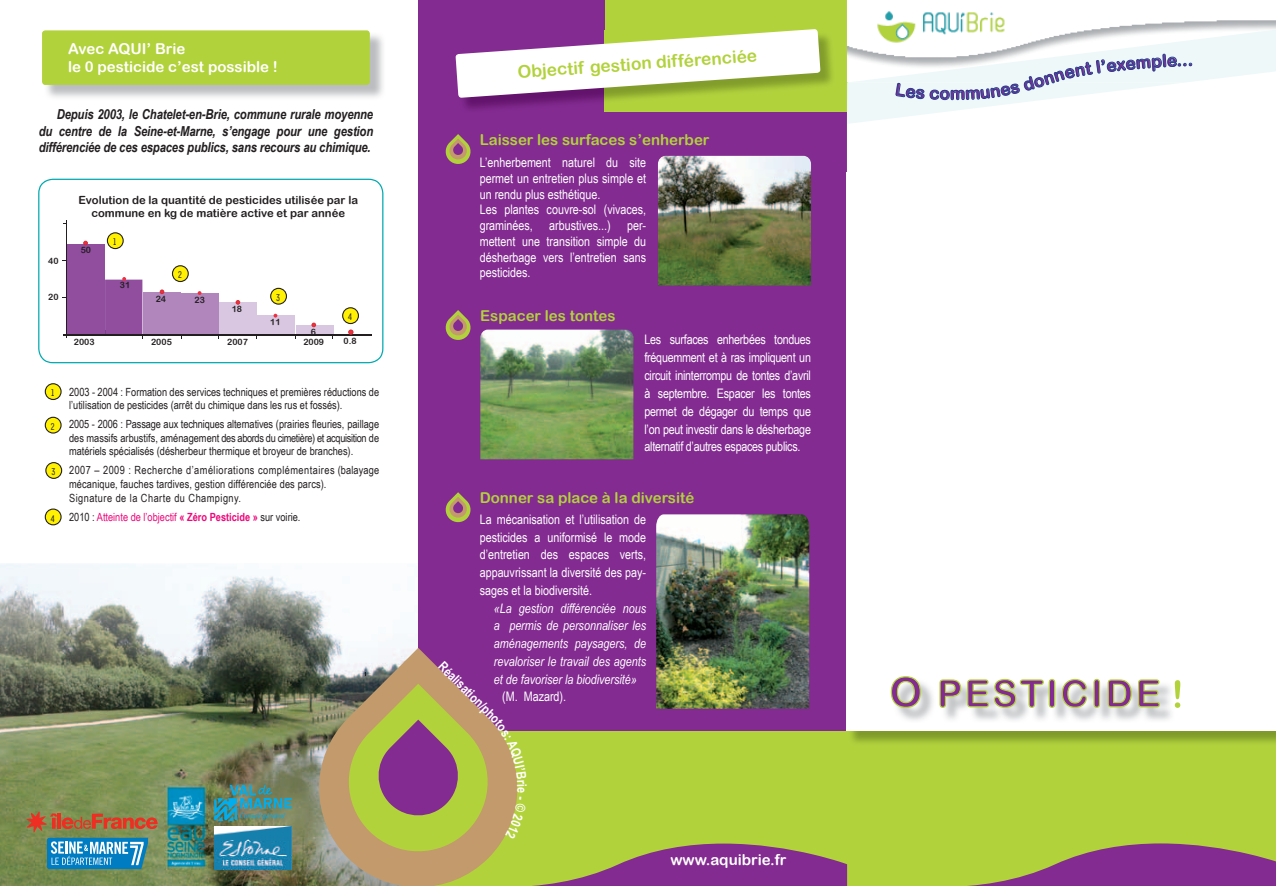
<style>
.page{position:relative;width:1276px;height:886px;background:#fff}
.page>*{position:absolute;margin:0;border:0;box-sizing:border-box;transform-origin:0 0}
.t1{font:17.25px "Arial Rounded MT Bold";color:#b2d23c}
.t2{font:17.12px "Arial Rounded MT Bold";color:#832b91}
.t3{font:15px "Arial Rounded MT Bold";color:#b2d23c}
.t4{font:15px/18px "Arial Rounded MT Bold";color:#fff}
.t5{font:italic 700 13.75px/16.5px "Arial Narrow";letter-spacing:-.01em;color:#231f20;text-align:justify}
.t6{font:700 13.25px "Arial Narrow";color:#fff}
.t7{font:13.12px/15.8px "Arial Narrow";color:#fff;text-align:justify}
.t8{font:italic 13.12px/17.8px "Arial Narrow";color:#fff;text-align:justify}
.t9{font:11.25px/13.5px "Arial Narrow";color:#231f20}
.t10{font:11.25px/13.5px "Arial Narrow";letter-spacing:.04em;color:#231f20}
.t11{font:11.25px/13.5px "Arial Rounded MT Bold";color:#231f20;text-align:center}
.t12{font:11.25px "Arial Narrow";color:#ed087b}
.t13{font:11.25px "Tarzana Nar OT";color:#231f20}
.t14{font:8.75px "Arial Rounded MT Bold";color:#231f20}
.s1{color:#231f20}
.s2{font-weight:700}
</style>
<div class="page">
<img style="left:0;top:563px;width:415px;height:323px">
<svg style="left:38px;top:179px;width:345px;height:184px"></svg>
<div style="left:418px;top:0;width:429px;height:886px;background:#832b91"></div>
<div style="left:419px;top:731px;width:857px;height:155px;background:#b2d23c"></div>
<img style="left:309px;top:648px;width:145px;height:238px">
<svg style="left:968px;top:843px;width:308px;height:43px"></svg>
<svg style="left:445px;top:134px;width:26px;height:30px"></svg>
<svg style="left:445px;top:310px;width:26px;height:30px"></svg>
<svg style="left:445px;top:492px;width:26px;height:31px"></svg>
<div style="left:605px;top:0;width:242px;height:112px;background:#b2d23c"></div>
<img style="left:464px;top:98px;width:141px;height:14px">
<img style="left:605px;top:35px;width:227px;height:65px">
<svg style="left:455px;top:29px;width:365px;height:69px"></svg>
<img style="left:47px;top:35px;width:336px;height:62px">
<div style="left:42px;top:30px;width:328px;height:55px;background:#b2d23c;border-radius:3px"></div>
<img style="left:164px;top:784px;width:44px;height:85px">
<svg style="left:47px;top:838px;width:101px;height:31px"></svg>
<svg style="left:214px;top:785px;width:78px;height:36px"></svg>
<img style="left:214px;top:827px;width:78px;height:42px">
<svg style="left:26px;top:811px;width:132px;height:21px"></svg>
<hr style="left:66px;top:220px;width:1px;height:118px;background:#231f20">
<svg style="left:107px;top:232px;width:17px;height:17px"></svg>
<svg style="left:172px;top:265px;width:17px;height:17px"></svg>
<svg style="left:270px;top:288px;width:17px;height:17px"></svg>
<div style="left:67px;top:244px;width:37px;height:91px;background:#914d9e"></div>
<div style="left:143px;top:292px;width:37px;height:43px;background:#b186bc"></div>
<div style="left:181px;top:294px;width:37px;height:41px;background:#b186bc"></div>
<div style="left:219px;top:302px;width:37px;height:32px;background:#d9c7e1"></div>
<div style="left:257px;top:316px;width:38px;height:19px;background:#d9c7e1"></div>
<div style="left:296px;top:325px;width:37px;height:10px;background:#d9c7e1"></div>
<svg style="left:105px;top:277px;width:38px;height:62px"></svg>
<svg style="left:198px;top:291px;width:3px;height:4px"></svg>
<svg style="left:273px;top:314px;width:4px;height:4px"></svg>
<svg style="left:160px;top:289px;width:4px;height:5px"></svg>
<svg style="left:83px;top:241px;width:5px;height:4px"></svg>
<svg style="left:236px;top:300px;width:4px;height:5px"></svg>
<svg style="left:311px;top:323px;width:5px;height:4px"></svg>
<svg style="left:45px;top:383px;width:17px;height:17px"></svg>
<svg style="left:45px;top:417px;width:17px;height:17px"></svg>
<svg style="left:45px;top:462px;width:17px;height:17px"></svg>
<svg style="left:45px;top:508px;width:17px;height:17px"></svg>
<hr style="left:64px;top:334px;width:273px;height:2px;background:#231f20">
<hr style="left:334px;top:334px;width:37px;height:2px;background:#231f20">
<svg style="left:342px;top:307px;width:17px;height:28px"></svg>
<img style="left:658px;top:156px;width:153px;height:130px">
<img style="left:480px;top:330px;width:153px;height:129px">
<img style="left:656px;top:514px;width:153px;height:170px">
<div style="left:846px;top:654px;width:430px;height:77px;background:#fff"></div>
<svg style="left:890px;top:676px;width:270px;height:32px"></svg>
<svg style="left:1174px;top:680px;width:6px;height:28px"></svg>
<img style="left:877px;top:11px;width:399px;height:19px">
<img style="left:847px;top:30px;width:429px;height:53px">
<img style="left:847px;top:83px;width:84px;height:41px">
<svg style="left:342px;top:684px;width:505px;height:202px"></svg>
<svg style="left:896px;top:83px;width:28px;height:16px"></svg>
<svg style="left:930px;top:45px;width:262px;height:68px"></svg>
<p class="t4" style="left:68px;top:40px;width:211px">Avec AQUI’ Brie<br>le 0 pesticide c’est possible !</p>
<p class="t5" style="left:39px;top:105px;width:336px;text-indent:18px">Depuis 2003, le Chatelet-en-Brie, commune rurale moyenne du centre de la Seine-et-Marne, s’engage pour une gestion différenciée de ces espaces publics, sans recours au chimique.</p>
<p class="t11" style="left:78px;top:193px;width:281px">Evolution de la quantité de pesticides utilisée par la commune en kg de matière active et par année</p>
<p class="t14" style="left:48px;top:255px;width:12px">40</p>
<p class="t14" style="left:48px;top:292px;width:12px">20</p>
<p class="t14" style="left:81px;top:244px;width:12px">50</p>
<p class="t13" style="left:113px;top:235px;width:5px">1</p>
<p class="t14" style="left:120px;top:280px;width:12px">31</p>
<p class="t13" style="left:178px;top:268px;width:6px">2</p>
<p class="t14" style="left:156px;top:293px;width:12px">24</p>
<p class="t14" style="left:195px;top:294px;width:12px">23</p>
<p class="t14" style="left:232px;top:304px;width:12px">18</p>
<p class="t13" style="left:276px;top:291px;width:6px">3</p>
<p class="t14" style="left:270px;top:316px;width:12px">11</p>
<p class="t14" style="left:311px;top:326px;width:7px">6</p>
<p class="t14" style="left:74px;top:337px;width:22px">2003</p>
<p class="t14" style="left:151px;top:337px;width:22px">2005</p>
<p class="t14" style="left:227px;top:337px;width:22px">2007</p>
<p class="t14" style="left:303px;top:337px;width:22px">2009</p>
<p class="t13" style="left:348px;top:310px;width:6px">4</p>
<p class="t14" style="left:343px;top:335px;width:15px">0.8</p>
<p class="t13" style="left:51px;top:386px;width:5px">1</p>
<p class="t13" style="left:51px;top:420px;width:6px">2</p>
<p class="t13" style="left:51px;top:465px;width:6px">3</p>
<p class="t13" style="left:50px;top:511px;width:6px">4</p>
<p class="t9" style="left:69px;top:385px;width:312px">2003 - 2004 : Formation des services techniques et premières réductions de l’utilisation de pesticides (arrêt du chimique dans les rus et fossés).</p>
<p class="t9" style="left:69px;top:417px;width:311px;text-align:justify">2005 - 2006 : Passage aux techniques alternatives (prairies fleuries, paillage des massifs arbustifs, aménagement des abords du cimetière) et acquisition de matériels spécialisés (désherbeur thermique et broyeur de branches).</p>
<p class="t10" style="left:69px;top:463px;width:311px">2007 – 2009 : Recherche d’améliorations complémentaires (balayage mécanique, fauches tardives, gestion différenciée des parcs).<br>Signature de la Charte du Champigny.</p>
<p class="t12" style="left:69px;top:508px;width:233px"><span class="s1">2010 :</span> Atteinte de l’objectif <span class="s2">« Zéro Pesticide »</span> <span class="s1">sur voirie.</span></p>
<h1 class="t1" style="left:517px;top:62px;width:241px;rotate:-4deg">Objectif gestion différenciée</h1>
<p class="t3" style="left:480px;top:131px;width:231px">Laisser les surfaces s’enherber</p>
<p class="t7" style="left:480px;top:154px;width:168px;text-align:left">L’enherbement naturel du site permet un entretien plus simple et un rendu plus esthétique.<br>Les plantes couvre-sol (vivaces, graminées, arbustives...) per&shy;mettent une transition simple du désherbage vers l’entretien sans pesticides.</p>
<p class="t3" style="left:480px;top:307px;width:137px">Espacer les tontes</p>
<p class="t7" style="left:644px;top:330px;width:168px;line-height:17.9px">Les surfaces enherbées tondues fréquemment et à ras impliquent un circuit ininterrompu de tontes d’avril à septembre. Espacer les tontes permet de dégager du temps que l’on peut investir dans le désherbage alternatif d’autres espaces publics.</p>
<p class="t3" style="left:480px;top:489px;width:216px">Donner sa place à la diversité</p>
<p class="t7" style="left:480px;top:510px;width:168px;line-height:17.8px">La mécanisation et l’utilisation de pesticides a uniformisé le mode d’entretien des espaces verts, appauvrissant la diversité des pay&shy;sages et la biodiversité.</p>
<p class="t8" style="left:494px;top:599px;width:154px">«La gestion différenciée nous a permis de personnaliser les aménagements paysagers, de revaloriser le travail des agents et de favoriser la biodiversité»</p>
<p class="t7" style="left:502px;top:688px;width:65px">(M. Mazard).</p>
<p class="t6" style="left:448px;top:656px;width:76px;rotate:45deg">Réalisation/ph</p>
<p class="t4" style="left:670px;top:850px;width:117px">www.aquibrie.fr</p>
<h2 class="t2" style="left:950px;top:83px;width:17px">m</h2>
</div>
